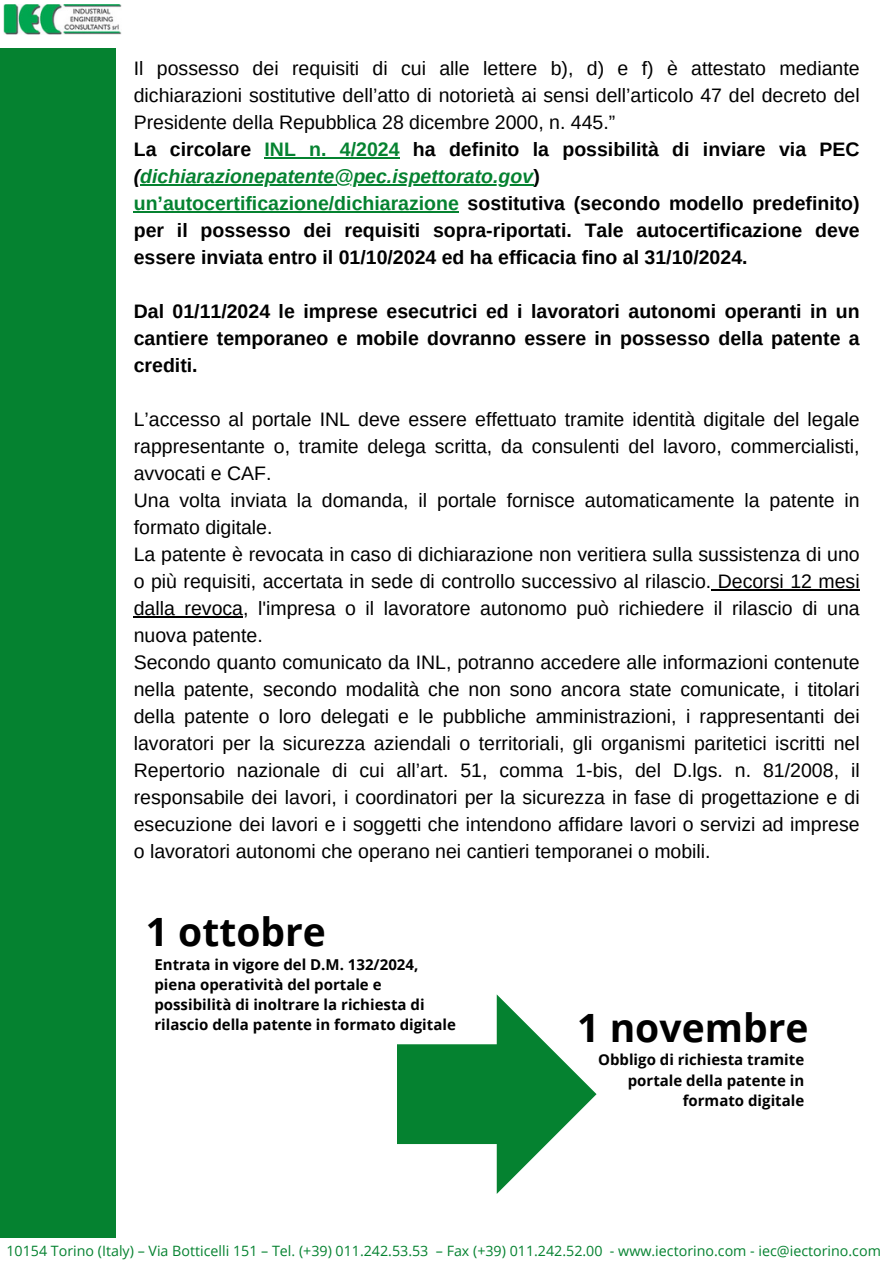
<style>
.page{position:relative;width:894px;height:1264px;background:#fff}
.page>*{position:absolute;margin:0;border:0;box-sizing:border-box;transform-origin:0 0}
.t1{font:700 39px "Open Sans";color:#000}
.t2{font:19.5px/27px "Arimo";color:#000}
.t3{font:700 19.5px/27px "Arimo";color:#000;text-align:justify}
.t4{font:700 15px/20.2px "Open Sans";color:#000}
.t5{font:14.25px "Open Sans";color:#058230}
.s1{font-weight:700}
.s2{font-weight:700;color:#058230}
.s3{font-weight:700;font-style:italic}
.s4{font-weight:700;font-style:italic;color:#058230}
.s5{color:#058230}
</style>
<div class="page">
<div style="left:0;top:48px;width:116px;height:1189px;background:#058230"></div>
<img style="left:3px;top:4px;width:118px;height:31px">
<hr style="left:264px;top:157px;width:135px;height:1px;background:#058230">
<hr style="left:140px;top:184px;width:393px;height:1px;background:#058230">
<hr style="left:134px;top:211px;width:325px;height:1px;background:#058230">
<hr style="left:711px;top:589px;width:148px;height:1px;background:#000">
<hr style="left:134px;top:616px;width:109px;height:1px;background:#000">
<svg style="left:397px;top:994px;width:199px;height:199px"></svg>
<h3 class="t2" style="left:134px;top:55px;width:727px">Il possesso dei requisiti di cui alle lettere b), d) e f) è attestato mediante dichiarazioni sostitutive dell’atto di notorietà ai sensi dell’articolo 47 del decreto del Presidente della Repubblica 28 dicembre 2000, n. 445.”<br><span class="s1">La circolare</span> <span class="s2">INL n. 4/2024</span> <span class="s1">ha definito la possibilità di inviare via PEC </span><span class="s3">(</span><span class="s4">dichiarazionepatente@pec.ispettorato.gov</span><span class="s1">)</span></h3>
<h2 class="t3" style="left:134px;top:190px;width:727px"><span class="s5">un’autocertificazione/dichiarazione</span> sostitutiva (secondo modello predefinito) per il possesso dei requisiti sopra-riportati. Tale autocertificazione deve essere inviata entro il 01/10/2024 ed ha efficacia fino al 31/10/2024.</h2>
<h2 class="t3" style="left:134px;top:298px;width:727px">Dal 01/11/2024 le imprese esecutrici ed i lavoratori autonomi operanti in un cantiere temporaneo e mobile dovranno essere in possesso della patente a crediti.</h2>
<h2 class="t2" style="left:134px;top:406px;width:727px">L’accesso al portale INL deve essere effettuato tramite identità digitale del legale rappresentante o, tramite delega scritta, da consulenti del lavoro, commercialisti, avvocati e CAF.<br>Una volta inviata la domanda, il portale fornisce automaticamente la patente in</h2>
<h3 class="t2" style="left:134px;top:514px;width:727px">formato digitale.<br>La patente è revocata in caso di dichiarazione non veritiera sulla sussistenza di uno o più requisiti, accertata in sede di controllo successivo al rilascio. Decorsi 12 mesi dalla revoca, l'impresa o il lavoratore autonomo può richiedere il rilascio di una nuova patente.<br>Secondo quanto comunicato da INL, potranno accedere alle informazioni contenute nella patente, secondo modalità che non sono ancora state comunicate, i titolari della patente o loro delegati e le pubbliche amministrazioni, i rappresentanti dei lavoratori per la sicurezza aziendali o territoriali, gli organismi paritetici iscritti nel Repertorio nazionale di cui all’art. 51, comma 1-bis, del D.lgs. n. 81/2008, il responsabile dei lavori, i coordinatori per la sicurezza in fase di progettazione e di esecuzione dei lavori e i soggetti che intendono affidare lavori o servizi ad imprese o lavoratori autonomi che operano nei cantieri temporanei o mobili.</h3>
<h4 class="t1" style="left:146px;top:904px;width:181px">1 ottobre</h4>
<h1 class="t4" style="left:154px;top:953px;width:303px">Entrata in vigore del D.M. 132/2024, piena operatività del portale e possibilità di inoltrare la richiesta di rilascio della patente in formato digitale</h1>
<h4 class="t1" style="left:577px;top:999px;width:233px">1 novembre</h4>
<p class="t4" style="left:598px;top:1049px;width:208px;text-align:right">Obbligo di richiesta tramite portale della patente in formato digitale</p>
<h1 class="t5" style="left:6px;top:1240px;width:875px">10154 Torino (Italy) – Via Botticelli 151 – Tel. (+39) 011.242.53.53 – Fax (+39) 011.242.52.00 - www.iectorino.com - iec@iectorino.com</h1>
</div>
